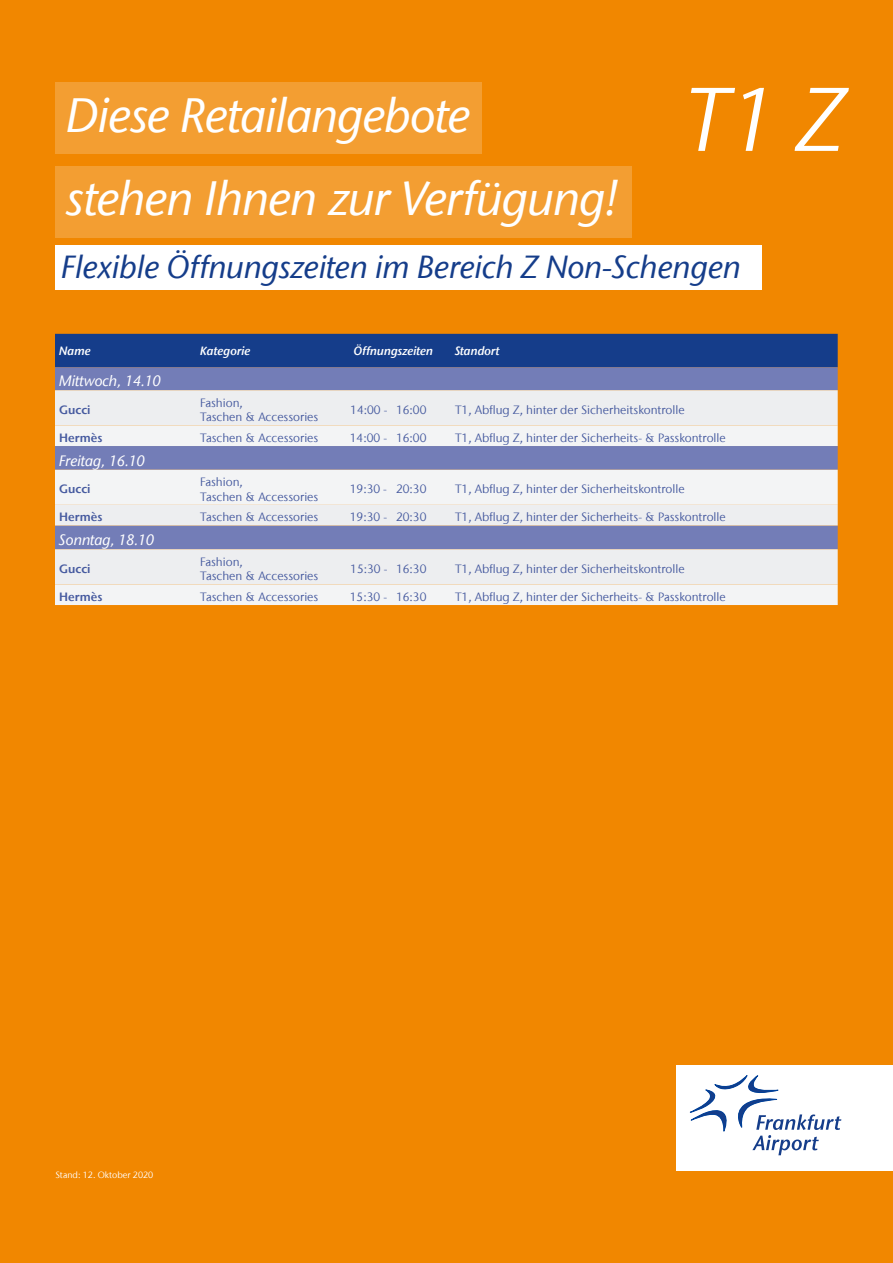
<style>
.page{position:relative;width:893px;height:1263px;background:#f18700}
.page>*{position:absolute;margin:0;border:0;box-sizing:border-box;transform-origin:0 0}
.t1{font:italic 90px "Stone Sans Fraport II";color:#fff}
.t2{font:italic 500 48px/83.1px "Stone Sans Fraport II";letter-spacing:-.015em;color:#fff}
.t3{font:italic 500 31.8px "Stone Sans Fraport II";color:#153d8a}
.t4{font:italic 500 15px "Stone Sans Fraport II";color:#fff}
.t5{font:12px/14.4px "Stone Sans Fraport II";color:#465a9f}
.t6{font:italic 600 12px "Stone Sans Fraport II";color:#fff}
.t7{font:600 12px "Stone Sans Fraport II";color:#465a9f}
.t8{font:9px "Stone Sans Fraport II";color:#fff}
</style>
<div class="page">
<div style="left:55px;top:246px;width:707px;height:44px;background:#fff"></div>
<div style="left:55px;top:334px;width:783px;height:33px;background:#153d8a"></div>
<div style="left:55px;top:367px;width:783px;height:23px;background:#737db7"></div>
<div style="left:55px;top:390px;width:783px;height:35px;background:#edeef0"></div>
<svg style="left:55px;top:425px;width:783px;height:180px;background:#cfd2e1"></svg>
<div style="left:55px;top:83px;width:427px;height:71px;background:#f39e32"></div>
<div style="left:55px;top:166px;width:577px;height:71px;background:#f39e32"></div>
<div style="left:677px;top:1065px;width:216px;height:105px;background:#fff"></div>
<svg style="left:690px;top:1075px;width:151px;height:80px"></svg>
<h2 class="t2" style="left:66px;top:73px;width:556px">Diese Retailangebote<br>stehen Ihnen zur Verfügung!</h2>
<h1 class="t1" style="left:685px;top:64px;width:161px">T1 Z</h1>
<h3 class="t3" style="left:61px;top:247px;width:681px">Flexible Öffnungszeiten im Bereich Z Non-Schengen</h3>
<p class="t6" style="left:59px;top:343px;width:33px">Name</p>
<p class="t6" style="left:200px;top:343px;width:52px">Kategorie</p>
<p class="t6" style="left:354px;top:343px;width:81px">Öffnungszeiten</p>
<p class="t6" style="left:455px;top:343px;width:46px">Standort</p>
<p class="t4" style="left:59px;top:371px;width:103px">Mittwoch, 14.10</p>
<p class="t7" style="left:59px;top:402px;width:33px">Gucci</p>
<p class="t5" style="left:200px;top:395px;width:120px">Fashion,<br>Taschen &amp; Accessories</p>
<p class="t5" style="left:350px;top:402px;width:78px">14:00 - 16:00</p>
<p class="t5" style="left:455px;top:402px;width:231px">T1, Abflug Z, hinter der Sicherheitskontrolle</p>
<p class="t7" style="left:59px;top:430px;width:45px">Hermès</p>
<p class="t5" style="left:200px;top:430px;width:120px">Taschen &amp; Accessories</p>
<p class="t5" style="left:350px;top:430px;width:78px">14:00 - 16:00</p>
<p class="t5" style="left:455px;top:430px;width:272px">T1, Abflug Z, hinter der Sicherheits- &amp; Passkontrolle</p>
<p class="t4" style="left:59px;top:451px;width:87px">Freitag, 16.10</p>
<p class="t7" style="left:59px;top:481px;width:33px">Gucci</p>
<p class="t5" style="left:200px;top:475px;width:120px">Fashion,<br>Taschen &amp; Accessories</p>
<p class="t5" style="left:350px;top:482px;width:78px">19:30 - 20:30</p>
<p class="t5" style="left:455px;top:482px;width:231px">T1, Abflug Z, hinter der Sicherheitskontrolle</p>
<p class="t7" style="left:59px;top:509px;width:45px">Hermès</p>
<p class="t5" style="left:200px;top:510px;width:120px">Taschen &amp; Accessories</p>
<p class="t5" style="left:350px;top:510px;width:78px">19:30 - 20:30</p>
<p class="t5" style="left:455px;top:510px;width:272px">T1, Abflug Z, hinter der Sicherheits- &amp; Passkontrolle</p>
<p class="t4" style="left:59px;top:530px;width:96px">Sonntag, 18.10</p>
<p class="t7" style="left:59px;top:561px;width:33px">Gucci</p>
<p class="t5" style="left:200px;top:554px;width:120px">Fashion,<br>Taschen &amp; Accessories</p>
<p class="t5" style="left:350px;top:561px;width:78px">15:30 - 16:30</p>
<p class="t5" style="left:455px;top:561px;width:231px">T1, Abflug Z, hinter der Sicherheitskontrolle</p>
<p class="t7" style="left:59px;top:589px;width:45px">Hermès</p>
<p class="t5" style="left:200px;top:589px;width:120px">Taschen &amp; Accessories</p>
<p class="t5" style="left:350px;top:589px;width:78px">15:30 - 16:30</p>
<p class="t5" style="left:455px;top:589px;width:272px">T1, Abflug Z, hinter der Sicherheits- &amp; Passkontrolle</p>
<p class="t8" style="left:55px;top:1169px;width:99px">Stand: 12. Oktober 2020</p>
</div>
